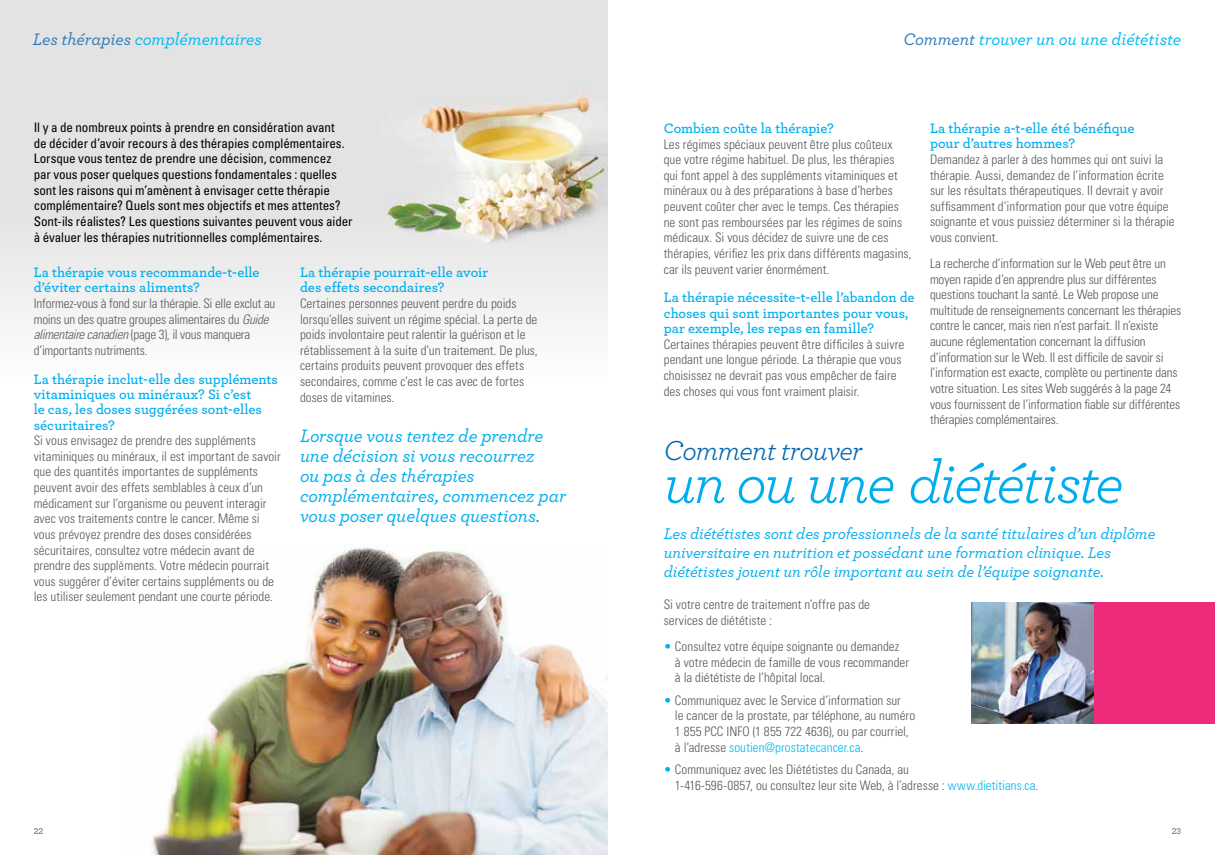
<style>
.page{position:relative;width:1215px;height:855px;background:#fff}
.page>*{position:absolute;margin:0;border:0;box-sizing:border-box;transform-origin:0 0}
.t1{font:italic 61.25px "Archer";letter-spacing:-.045em;color:#00aeef}
.t2{font:italic 28.75px "Archer";letter-spacing:-.03em;color:#0067b1}
.t3{font:italic 500 18.75px/20px "Archer";letter-spacing:-.01em;color:#00aeef}
.t4{font:17.5px "Archer Medium LF Italic";letter-spacing:-.005em;color:#00b9f1}
.t5{font:italic 500 16.25px/18.8px "Archer";letter-spacing:-.01em;color:#00aeef}
.t6{font:600 14.38px/15.2px "Archer";color:#00aeef}
.t7{font:300 condensed 13.12px/15.6px "Univers";color:#58595b}
.t8{font:condensed 13.12px/15.6px "Univers";letter-spacing:-.01em;color:#000}
.t9{font:8.75px "Archer Medium LF";color:#58595b}
.s1{color:#2f7abc}
.s2{font-style:italic}
.s3{color:#00aeef}
.s4{color:#00b9f1}
</style>
<div class="page">
<img style="left:0;top:0;width:608px;height:320px">
<img style="left:152px;top:545px;width:456px;height:310px">
<div style="left:1093px;top:602px;width:122px;height:122px;background:#ee2a7b"></div>
<img style="left:972px;top:602px;width:121px;height:122px">
<h3 class="t4" style="left:33px;top:28px;width:231px"><span class="s1">Les thérapies</span> complémentaires</h3>
<h3 class="t4" style="left:903px;top:28px;width:279px"><span class="s1">Comment</span> trouver un ou une diététiste</h3>
<p class="t8" style="left:34px;top:119px;width:320px">Il y a de nombreux points à prendre en considération avant<br>de décider d’avoir recours à des thérapies complémentaires.<br>Lorsque vous tentez de prendre une décision, commencez<br>par vous poser quelques questions fondamentales : quelles sont les raisons qui m’amènent à envisager cette thérapie complémentaire? Quels sont mes objectifs et mes attentes?<br>Sont-ils réalistes? Les questions suivantes peuvent vous aider à évaluer les thérapies nutritionnelles complémentaires.</p>
<p class="t6" style="left:34px;top:264px;width:227px">La thérapie vous recommande-t-elle d’éviter certains aliments?</p>
<p class="t7" style="left:34px;top:295px;width:243px">Informez-vous à fond sur la thérapie. Si elle exclut au moins un des quatre groupes alimentaires du <span class="s2">Guide alimentaire canadien</span> (page 3), il vous manquera d’importants nutriments.</p>
<p class="t6" style="left:34px;top:371px;width:246px">La thérapie inclut-elle des suppléments vitaminiques ou minéraux? Si c’est<br>le cas, les doses suggérées sont-elles sécuritaires?</p>
<p class="t7" style="left:34px;top:433px;width:248px">Si vous envisagez de prendre des suppléments vitaminiques ou minéraux, il est important de savoir que des quantités importantes de suppléments peuvent avoir des effets semblables à ceux d’un médicament sur l’organisme ou peuvent interagir avec vos traitements contre le cancer. Même si vous prévoyez prendre des doses considérées sécuritaires, consultez votre médecin avant de prendre des suppléments. Votre médecin pourrait vous suggérer d’éviter certains suppléments ou de les utiliser seulement pendant une courte période.</p>
<p class="t6" style="left:300px;top:264px;width:190px">La thérapie pourrait-elle avoir des effets secondaires?</p>
<p class="t7" style="left:300px;top:295px;width:239px">Certaines personnes peuvent perdre du poids lorsqu’elles suivent un régime spécial. La perte de poids involontaire peut ralentir la guérison et le rétablissement à la suite d’un traitement. De plus, certains produits peuvent provoquer des effets secondaires, comme c’est le cas avec de fortes doses de vitamines.</p>
<h3 class="t3" style="left:300px;top:424px;width:268px">Lorsque vous tentez de prendre une décision si vous recourrez<br>ou pas à des thérapies complémentaires, commencez par vous poser quelques questions.</h3>
<p class="t6" style="left:664px;top:120px;width:171px">Combien coûte la thérapie?</p>
<p class="t7" style="left:664px;top:136px;width:249px">Les régimes spéciaux peuvent être plus coûteux que votre régime habituel. De plus, les thérapies qui font appel à des suppléments vitaminiques et minéraux ou à des préparations à base d’herbes peuvent coûter cher avec le temps. Ces thérapies ne sont pas remboursées par les régimes de soins médicaux. Si vous décidez de suivre une de ces thérapies, vérifiez les prix dans différents magasins, car ils peuvent varier énormément.</p>
<p class="t6" style="left:664px;top:290px;width:252px">La thérapie nécessite-t-elle l’abandon de choses qui sont importantes pour vous, par exemple, les repas en famille?</p>
<p class="t7" style="left:664px;top:336px;width:242px">Certaines thérapies peuvent être difficiles à suivre pendant une longue période. La thérapie que vous choisissez ne devrait pas vous empêcher de faire des choses qui vous font vraiment plaisir.</p>
<p class="t6" style="left:930px;top:120px;width:206px">La thérapie a-t-elle été bénéfique pour d’autres hommes?</p>
<p class="t7" style="left:930px;top:151px;width:246px">Demandez à parler à des hommes qui ont suivi la thérapie. Aussi, demandez de l’information écrite sur les résultats thérapeutiques. Il devrait y avoir suffisamment d’information pour que votre équipe soignante et vous puissiez déterminer si la thérapie vous convient.</p>
<p class="t7" style="left:930px;top:255px;width:253px">La recherche d’information sur le Web peut être un moyen rapide d’en apprendre plus sur différentes questions touchant la santé. Le Web propose une multitude de renseignements concernant les thérapies contre le cancer, mais rien n’est parfait. Il n’existe aucune réglementation concernant la diffusion d’information sur le Web. Il est difficile de savoir si l’information est exacte, complète ou pertinente dans votre situation. Les sites Web suggérés à la page 24 vous fournissent de l’information fiable sur différentes thérapies complémentaires.</p>
<h2 class="t2" style="left:664px;top:433px;width:200px">Comment trouver</h2>
<h1 class="t1" style="left:664px;top:444px;width:462px">un ou une diététiste</h1>
<p class="t5" style="left:664px;top:524px;width:493px">Les diététistes sont des professionnels de la santé titulaires d’un diplôme universitaire en nutrition et possédant une formation clinique. Les diététistes jouent un rôle important au sein de l’équipe soignante.</p>
<p class="t7" style="left:664px;top:597px;width:208px">Si votre centre de traitement n’offre pas de services de diététiste :</p>
<p class="t7" style="left:675px;top:638px;width:236px;text-indent:-11px"><span class="s3">•</span> Consultez votre équipe soignante ou demandez<br>à votre médecin de famille de vous recommander à la diététiste de l’hôpital local.</p>
<p class="t7" style="left:675px;top:692px;width:242px;text-indent:-11px"><span class="s3">•</span> Communiquez avec le Service d’information sur<br>le cancer de la prostate, par téléphone, au numéro 1 855 PCC INFO (1 855 722 4636), ou par courriel, à l’adresse <span class="s4">soutien@prostatecancer.ca</span>.</p>
<p class="t7" style="left:675px;top:761px;width:365px;text-indent:-11px"><span class="s3">•</span> Communiquez avec les Diététistes du Canada, au<br>1-416-596-0857, ou consultez leur site Web, à l’adresse : <span class="s4">www.dietitians.ca</span>.</p>
<p class="t9" style="left:34px;top:826px;width:11px">22</p>
<p class="t9" style="left:1172px;top:826px;width:11px">23</p>
</div>
